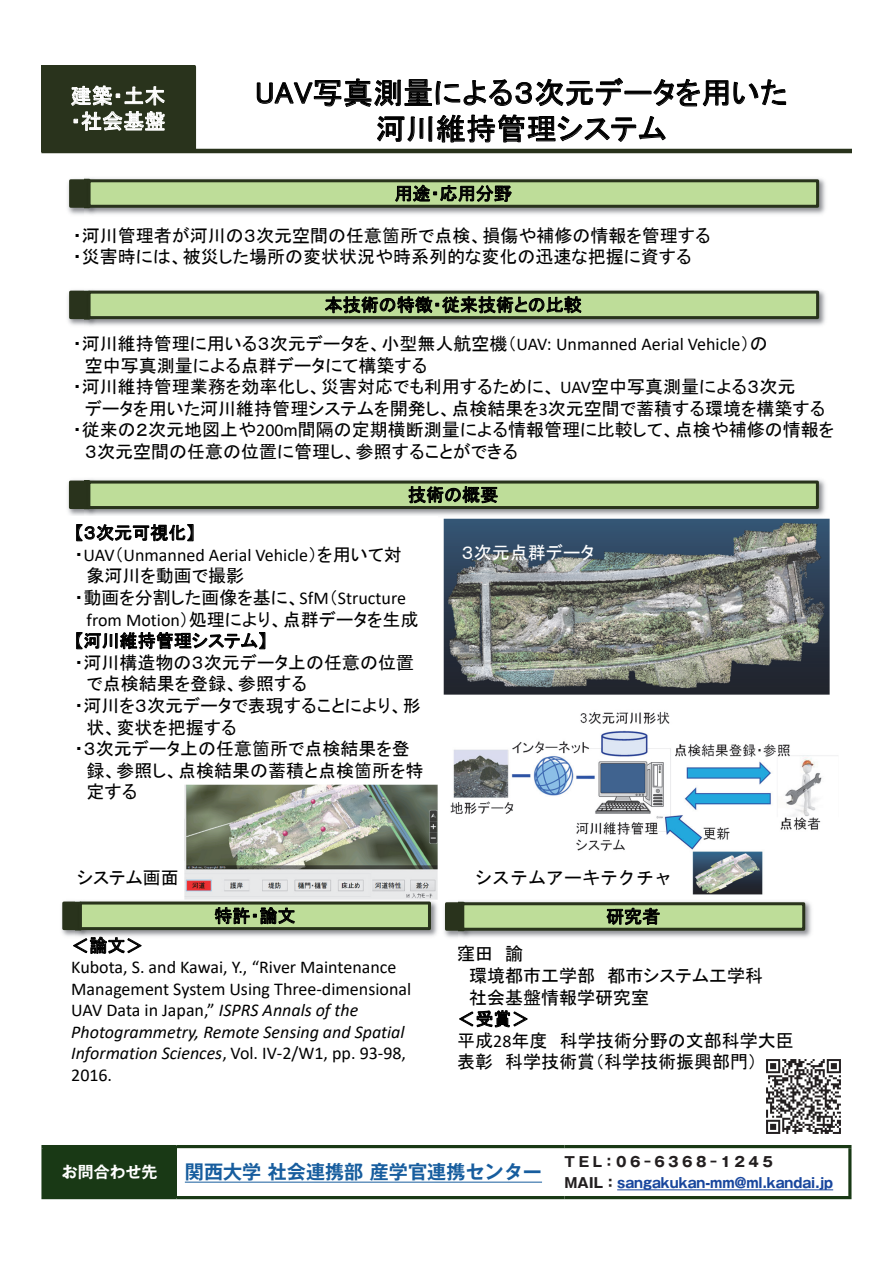
<style>
.page{position:relative;width:893px;height:1263px;background:#fff}
.page>*{position:absolute;margin:0;border:0;box-sizing:border-box;transform-origin:0 0}
.t1{font:30px/36px "MS P Gothic";letter-spacing:.005em;color:#000;text-align:center}
.t2{font:21px/25.2px "MS P Gothic";letter-spacing:.005em;color:#fff}
.t3{font:700 19.2px "Gothic MB101 Pr 6 N De";color:#175d9e}
.t4{font:18px/21.6px "MS P Gothic";color:#000}
.t5{font:18px/21.6px "Calibri";color:#000}
.t6{font:18px "MS Gothic";color:#000}
.t7{font:18px "MS P Gothic";color:#fff}
.t8{font:700 15.9px "Gothic MB101 Pr 6 N De";color:#fff}
.t9{font:700 13.8px/21px "Gothic MB101 Pr 6 N";color:#18469d;scale:.94 1}
.s1{font-family:"Calibri"}
.s2{font-family:"MS P Gothic"}
.s3{font-style:italic}
.s4{color:#231f20}
</style>
<div class="page">
<img style="left:67px;top:182px;width:17px;height:33px">
<div style="left:71px;top:181px;width:18px;height:25px;background:#29331c"></div>
<div style="left:69px;top:179px;width:22px;height:29px;border:3px solid #29331c"></div>
<img style="left:84px;top:178px;width:742px;height:37px">
<div style="left:89px;top:181px;width:729px;height:25px;background:#bedd99"></div>
<div style="left:88px;top:179px;width:731px;height:29px;border:3px solid #29331c"></div>
<svg style="left:395px;top:185px;width:116px;height:17px"></svg>
<svg style="left:41px;top:66px;width:155px;height:83px;background:#404934"></svg>
<hr style="left:41px;top:149px;width:810px;height:4px;background:#29331c">
<img style="left:67px;top:290px;width:17px;height:36px">
<div style="left:71px;top:292px;width:18px;height:26px;background:#29331c"></div>
<div style="left:69px;top:291px;width:22px;height:28px;border:3px solid #29331c"></div>
<img style="left:84px;top:290px;width:742px;height:36px">
<div style="left:89px;top:292px;width:729px;height:26px;background:#bedd99"></div>
<div style="left:88px;top:291px;width:731px;height:28px;border:3px solid #29331c"></div>
<svg style="left:325px;top:296px;width:256px;height:24px"></svg>
<img style="left:67px;top:482px;width:17px;height:34px">
<div style="left:70px;top:482px;width:19px;height:25px;background:#29331c"></div>
<div style="left:69px;top:480px;width:21px;height:29px;border:3px solid #29331c"></div>
<img style="left:84px;top:479px;width:744px;height:46px">
<div style="left:89px;top:482px;width:728px;height:25px;background:#bedd99"></div>
<div style="left:87px;top:480px;width:732px;height:29px;border:3px solid #29331c"></div>
<svg style="left:408px;top:486px;width:90px;height:17px"></svg>
<img style="left:61px;top:908px;width:15px;height:29px">
<div style="left:64px;top:903px;width:17px;height:25px;background:#29331c"></div>
<div style="left:62px;top:901px;width:20px;height:29px;border:3px solid #29331c"></div>
<img style="left:76px;top:895px;width:362px;height:42px">
<div style="left:80px;top:903px;width:349px;height:25px;background:#bedd99"></div>
<div style="left:79px;top:901px;width:352px;height:29px;border:3px solid #29331c"></div>
<svg style="left:215px;top:907px;width:80px;height:17px"></svg>
<img style="left:444px;top:905px;width:14px;height:33px">
<div style="left:446px;top:904px;width:17px;height:25px;background:#29331c"></div>
<div style="left:445px;top:902px;width:20px;height:29px;border:3px solid #29331c"></div>
<img style="left:458px;top:901px;width:354px;height:37px">
<div style="left:463px;top:904px;width:341px;height:25px;background:#bedd99"></div>
<div style="left:461px;top:902px;width:344px;height:29px;border:3px solid #29331c"></div>
<svg style="left:606px;top:908px;width:54px;height:17px"></svg>
<svg style="left:257px;top:77px;width:366px;height:30px"></svg>
<div style="left:625px;top:91px;width:26px;height:3px;border:1px solid #000"></div>
<svg style="left:653px;top:79px;width:133px;height:28px"></svg>
<svg style="left:377px;top:114px;width:289px;height:29px"></svg>
<div style="left:64px;top:516px;width:373px;height:359px;background:#fff"></div>
<svg style="left:76px;top:524px;width:117px;height:18px"></svg>
<svg style="left:76px;top:632px;width:189px;height:17px"></svg>
<svg style="left:73px;top:937px;width:69px;height:17px"></svg>
<svg style="left:459px;top:1010px;width:69px;height:17px"></svg>
<img style="left:444px;top:519px;width:385px;height:176px">
<img style="left:184px;top:785px;width:253px;height:115px">
<img style="left:450px;top:711px;width:388px;height:183px">
<img style="left:766px;top:1059px;width:75px;height:75px">
<div style="left:43px;top:1146px;width:133px;height:51px;background:#193915"></div>
<hr style="left:41px;top:1145px;width:135px;height:3px;background:#193915">
<svg style="left:41px;top:1148px;width:2px;height:48px"></svg>
<hr style="left:176px;top:1145px;width:388px;height:3px;background:#193915">
<hr style="left:564px;top:1145px;width:287px;height:3px;background:#193915">
<hr style="left:848px;top:1148px;width:3px;height:48px;background:#193915">
<hr style="left:41px;top:1196px;width:135px;height:3px;background:#193915">
<hr style="left:176px;top:1196px;width:388px;height:3px;background:#193915">
<hr style="left:564px;top:1196px;width:287px;height:3px;background:#193915">
<hr style="left:185px;top:1182px;width:357px;height:1px;background:#175d9e">
<hr style="left:617px;top:1189px;width:216px;height:1px;background:#18469d">
<p class="t2" style="left:71px;top:83px;width:96px">建築・土木・社会基盤</p>
<p class="t1" style="left:255px;top:75px;width:534px">UAV写真測量による３次元データを用いた河川維持管理システム</p>
<p class="t4" style="left:395px;top:183px;width:119px">用途・応用分野</p>
<p class="t4" style="left:73px;top:224px;width:639px">・河川管理者が河川の３次元空間の任意箇所で点検、損傷や補修の情報を管理する・災害時には、被災した場所の変状状況や時系列的な変化の迅速な把握に資する</p>
<p class="t4" style="left:325px;top:294px;width:259px">本技術の特徴・従来技術との比較</p>
<p class="t4" style="left:73px;top:333px;width:696px">・河川維持管理に用いる３次元データを、小型無人航空機（<span class="s1">UAV: Unmanned Aerial Vehicle</span>）の</p>
<p class="t4" style="left:85px;top:354px;width:344px">空中写真測量による点群データにて構築する</p>
<p class="t4" style="left:73px;top:376px;width:724px">・河川維持管理業務を効率化し、災害対応でも利用するために、 <span class="s1">UAV</span>空中写真測量による３次元</p>
<p class="t4" style="left:85px;top:397px;width:742px">データを用いた河川維持管理システムを開発し、点検結果を<span class="s1">3</span>次元空間で蓄積する環境を構築する</p>
<p class="t4" style="left:73px;top:419px;width:763px">・従来の２次元地図上や<span class="s1">200m</span>間隔の定期横断測量による情報管理に比較して、点検や補修の情報を</p>
<p class="t4" style="left:85px;top:441px;width:434px">３次元空間の任意の位置に管理し、参照することができる</p>
<p class="t4" style="left:408px;top:484px;width:92px">技術の概要</p>
<p class="t4" style="left:75px;top:522px;width:122px">【３次元可視化】</p>
<p class="t5" style="left:75px;top:543px;width:329px"><span class="s2">・</span>UAV<span class="s2">（</span>Unmanned Aerial Vehicle<span class="s2">）を用いて対</span></p>
<p class="t4" style="left:87px;top:565px;width:159px">象河川を動画で撮影</p>
<p class="t4" style="left:75px;top:587px;width:333px">・動画を分割した画像を基に、<span class="s1">SfM</span>（<span class="s1">Structure</span></p>
<p class="t4" style="left:87px;top:608px;width:334px"><span class="s1">from Motion</span>）処理により、点群データを生成</p>
<p class="t4" style="left:75px;top:630px;width:194px">【河川維持管理システム】</p>
<p class="t4" style="left:75px;top:651px;width:341px">・河川構造物の３次元データ上の任意の位置</p>
<p class="t4" style="left:87px;top:673px;width:222px">で点検結果を登録、参照する</p>
<p class="t4" style="left:75px;top:695px;width:348px">・河川を３次元データで表現することにより、形</p>
<p class="t4" style="left:87px;top:716px;width:152px">状、変状を把握する</p>
<p class="t4" style="left:75px;top:738px;width:337px">・３次元データ上の任意箇所で点検結果を登</p>
<p class="t4" style="left:87px;top:759px;width:338px">録、参照し、点検結果の蓄積と点検箇所を特</p>
<p class="t4" style="left:87px;top:781px;width:52px">定する</p>
<p class="t7" style="left:461px;top:543px;width:134px">３次元点群データ</p>
<p class="t4" style="left:77px;top:866px;width:103px">システム画面</p>
<p class="t6" style="left:474px;top:868px;width:199px">システムアーキテクチャ</p>
<p class="t4" style="left:214px;top:905px;width:83px">特許・論文</p>
<p class="t4" style="left:606px;top:905px;width:56px">研究者</p>
<p class="t5" style="left:71px;top:934px;width:341px"><span class="s2">＜論文＞<br></span>Kubota, S. and Kawai, Y., “River Maintenance Management System Using Three-dimensional UAV Data in Japan,” <span class="s3">ISPRS Annals of the Photogrammetry, Remote Sensing and Spatial Information Sciences</span>, Vol. IV-2/W1, pp. 93-98, 2016.</p>
<p class="t4" style="left:457px;top:943px;width:67px">窪田 諭</p>
<p class="t4" style="left:469px;top:965px;width:296px">環境都市工学部 都市システム工学科</p>
<p class="t4" style="left:469px;top:986px;width:181px">社会基盤情報学研究室</p>
<p class="t4" style="left:457px;top:1008px;width:74px">＜受賞＞</p>
<p class="t4" style="left:457px;top:1029px;width:338px">平成<span class="s1">28</span>年度 科学技術分野の文部科学大臣</p>
<p class="t4" style="left:457px;top:1051px;width:301px">表彰 科学技術賞（科学技術振興部門）</p>
<p class="t8" style="left:62px;top:1159px;width:97px">お問合わせ先</p>
<p class="t3" style="left:185px;top:1156px;width:359px">関西大学 社会連携部 産学官連携センター</p>
<p class="t9" style="left:564px;top:1151px;width:287px"><span class="s4">TEL：06-6368-1245<br>MAIL：</span>sangakukan-mm@ml.kandai.jp</p>
</div>
